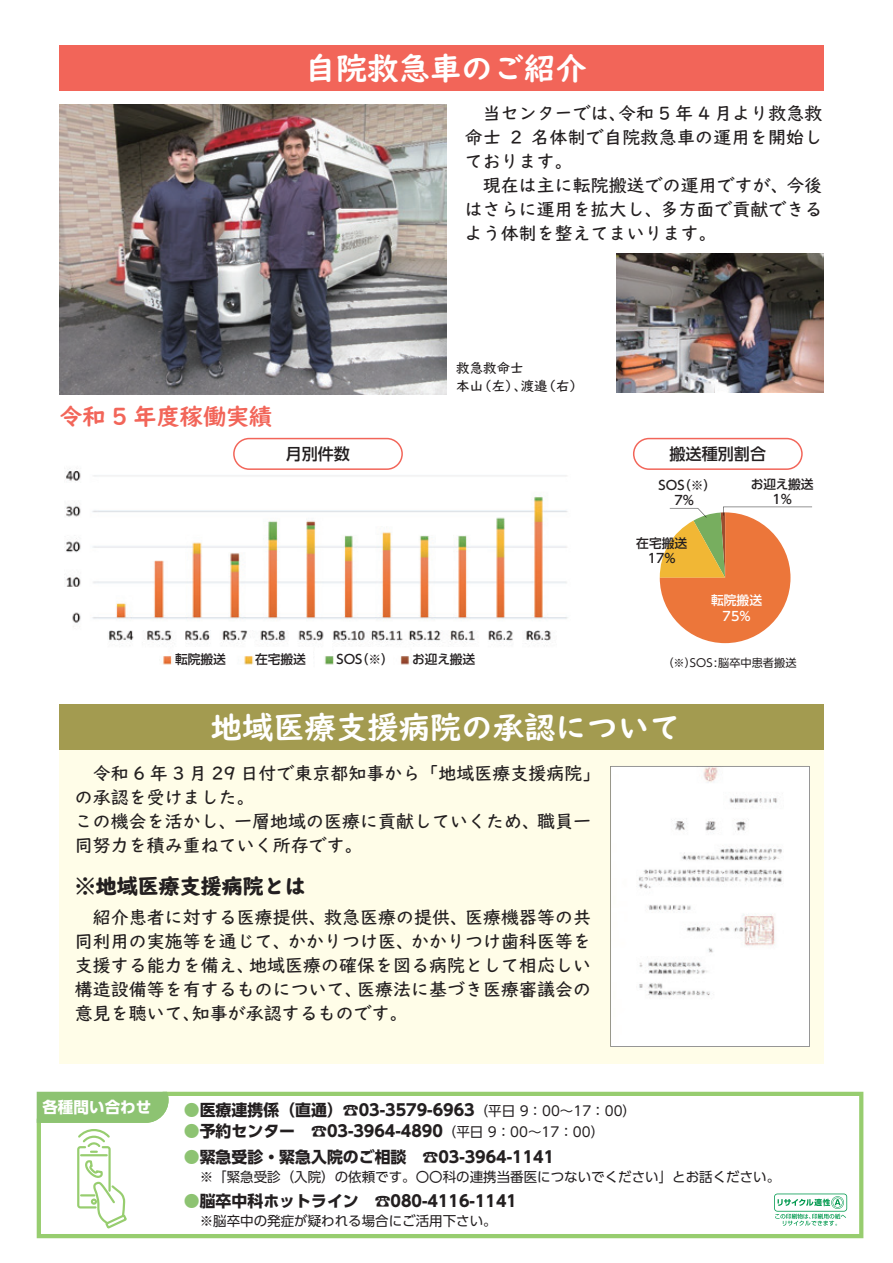
<style>
.page{position:relative;width:893px;height:1263px;background:#fff}
.page>*{position:absolute;margin:0;border:0;box-sizing:border-box;transform-origin:0 0}
.t1{font:31.35px "UD Digi Kyokasho Pro N Bold 90 pv RKSJ H";color:#fff}
.t2{font:23.1px "UD Digi Kyokasho Pro N Bold 90 pv RKSJ H";color:#f26559}
.t3{font:21px "UD Digi Kyokasho Pro N Heavy 90 pv RKSJ H";color:#231f20}
.t4{font:18px/24px "UD Digi Kyokasho Pro N Medium 90 pv RKSJ H";color:#231f20}
.t5{font:16.05px "UD Shin Go Pro Medium 90 pv RKSJ H";color:#231f20}
.t6{font:15.9px/25px "UD Shin Go Pro Bold 90 pv RKSJ H";color:#231f20}
.t7{font:15.6px "UD Shin Go Pro Bold 90 pv RKSJ H";color:#fff}
.t8{font:13.5px "UD Shin Go Pro Regular 90 pv RKSJ H";color:#231f20}
.t9{font:13.5px "UD Digi Kyokasho Pro N Medium 90 pv RKSJ H";color:#231f20}
.t10{font:12.75px/15.9px "UD Shin Go Pro Medium 90 pv RKSJ H";color:#231f20;text-align:center}
.t11{font:12.75px/15.9px "UD Shin Go Pro Medium 90 pv RKSJ H";color:#fff;text-align:center}
.t12{font:11.1px "UD Shin Go Pro Regular 90 pv RKSJ H";color:#231f20}
.s1{font-family:"UD Shin Go Pro Regular 90 pv RKSJ H";color:#8dc372}
.s2{font-family:"Koz Go Pr 6 N Regular 90 pv RKSJ H"}
</style>
<div class="page">
<svg style="left:37px;top:1092px;width:826px;height:146px"></svg>
<div style="left:37px;top:1092px;width:132px;height:31px;background:#8dc372"></div>
<svg style="left:77px;top:1129px;width:50px;height:99px"></svg>
<div style="left:60px;top:45px;width:764px;height:45px;background:#f26559"></div>
<img style="left:60px;top:104px;width:386px;height:290px">
<div style="left:60px;top:704px;width:764px;height:359px;background:#fffde8"></div>
<div style="left:60px;top:704px;width:764px;height:45px;background:#a39b50"></div>
<svg style="left:611px;top:766px;width:198px;height:281px;background:#fafafa"></svg>
<img style="left:616px;top:254px;width:208px;height:138px">
<svg style="left:633px;top:438px;width:170px;height:32px"></svg>
<svg style="left:660px;top:507px;width:152px;height:136px"></svg>
<img style="left:66px;top:470px;width:502px;height:195px">
<div style="left:174px;top:647px;width:58px;height:22px;background:#fff"></div>
<div style="left:254px;top:647px;width:58px;height:22px;background:#fff"></div>
<div style="left:334px;top:647px;width:58px;height:22px;background:#fff"></div>
<div style="left:412px;top:647px;width:72px;height:22px;background:#fff"></div>
<svg style="left:233px;top:438px;width:170px;height:32px"></svg>
<h1 class="t1" style="left:305px;top:42px;width:284px">自院救急車のご紹介</h1>
<p class="t4" style="left:531px;top:101px;width:293px;text-indent:-66px">　当センターでは、<br>名体制で自院救急車の運用を開始し</p>
<p class="t4" style="left:618px;top:101px;width:206px">令和 5年4 月より救急救</p>
<p class="t4" style="left:465px;top:125px;width:359px">命士<br>ております。<br>　現在は主に転院搬送での運用ですが、今後はさらに運用を拡大し、多方面で貢献できるよう体制を整えてまいります。</p>
<p class="t4" style="left:510px;top:125px;width:14px">2</p>
<p class="t9" style="left:456px;top:357px;width:69px">救急救命士</p>
<p class="t9" style="left:521px;top:375px;width:28px">渡邉</p>
<p class="t9" style="left:478px;top:375px;width:50px">（左）、</p>
<p class="t9" style="left:543px;top:375px;width:42px">（右(</p>
<p class="t9" style="left:456px;top:375px;width:28px">本山</p>
<p class="t2" style="left:59px;top:397px;width:215px">令和 5 年度稼働実績</p>
<p class="t5" style="left:286px;top:440px;width:66px">月別件数</p>
<p class="t5" style="left:669px;top:440px;width:98px">搬送種別割合</p>
<p class="t10" style="left:674px;top:476px;width:21px;text-align:left;text-indent:-16px">SOS<br>7%</p>
<p class="t10" style="left:751px;top:475px;width:64px">お迎え搬送<br>1%</p>
<p class="t10" style="left:678px;top:476px;width:40px">)※(</p>
<p class="t10" style="left:636px;top:534px;width:52px">在宅搬送<br>17%</p>
<p class="t11" style="left:711px;top:592px;width:52px">転院搬送<br>75%</p>
<p class="t10" style="left:175px;top:650px;width:52px">転院搬送</p>
<p class="t10" style="left:255px;top:650px;width:52px">在宅搬送</p>
<p class="t10" style="left:356px;top:650px;width:40px">（※）</p>
<p class="t10" style="left:336px;top:650px;width:28px">SOS</p>
<p class="t10" style="left:412px;top:650px;width:64px">お迎え搬送</p>
<p class="t12" style="left:662px;top:654px;width:35px">（※）</p>
<p class="t12" style="left:690px;top:654px;width:108px">SOS:脳卒中患者搬送</p>
<h1 class="t1" style="left:211px;top:701px;width:472px">地域医療支援病院の承認について</h1>
<p class="t4" style="left:75px;top:760px;width:527px">　令和 6 年 3 月 29 日付で東京都知事から「地域医療支援病院「</p>
<p class="t4" style="left:75px;top:784px;width:181px">の承認を受けました。</p>
<p class="t4" style="left:537px;top:808px;width:55px">職員一</p>
<p class="t4" style="left:75px;top:808px;width:290px">この機会を活かし、<br>同努力を積み重ねていく所存です。</p>
<p class="t3" style="left:75px;top:868px;width:233px">※地域医療支援病院とは</p>
<p class="t4" style="left:234px;top:808px;width:307px">一層地域の医療に貢献していくため、</p>
<p class="t4" style="left:75px;top:904px;width:254px">　紹介患者に対する医療提供、</p>
<p class="t4" style="left:324px;top:904px;width:145px">救急医療の提供、</p>
<p class="t4" style="left:465px;top:904px;width:127px">医療機器等の共</p>
<p class="t4" style="left:411px;top:928px;width:181px">かかりつけ歯科医等を</p>
<p class="t4" style="left:249px;top:928px;width:344px;text-indent:-174px">同利用の実施等を通じて、<br>地域医療の確保を図る病院として相応しい</p>
<p class="t4" style="left:288px;top:928px;width:128px">かかりつけ医、</p>
<p class="t4" style="left:75px;top:952px;width:182px">支援する能力を備え、</p>
<p class="t4" style="left:357px;top:976px;width:236px">医療法に基づき医療審議会の</p>
<p class="t4" style="left:192px;top:976px;width:217px;text-indent:-117px">構造設備等を有するものについて、<br>知事が承認するものです。</p>
<p class="t4" style="left:75px;top:1000px;width:128px">意見を聴いて、</p>
<p class="t7" style="left:42px;top:1094px;width:110px">各種問い合わせ</p>
<p class="t6" style="left:184px;top:1097px;width:292px"><span class="s1">●</span>医療連携係（直通）<span class="s2">☎</span>03-3579-6963</p>
<p class="t8" style="left:443px;top:1121px;width:163px">（平日 9：00~17：00(</p>
<p class="t8" style="left:475px;top:1100px;width:163px">（平日 9：00~17：00(</p>
<p class="t6" style="left:422px;top:1118px;width:133px;text-indent:-239px"><span class="s1">●</span>予約センター　<span class="s2">☎</span>03-3964-4890 <span class="s2">☎</span>03-3964-1141</p>
<p class="t6" style="left:184px;top:1143px;width:224px"><span class="s1">●</span>緊急受診・緊急入院のご相談</p>
<p class="t8" style="left:200px;top:1165px;width:582px">※「緊急受診（入院）の依頼です。〇〇科の連携当番医につないでください」とお話ください。</p>
<p class="t6" style="left:375px;top:1188px;width:144px"><span class="s2">☎</span>080-4116-1141</p>
<p class="t6" style="left:184px;top:1188px;width:176px"><span class="s1">●</span>脳卒中科ホットライン</p>
<p class="t8" style="left:200px;top:1210px;width:298px">※脳卒中の発症が疑われる場合にご活用下さい。</p>
</div>
